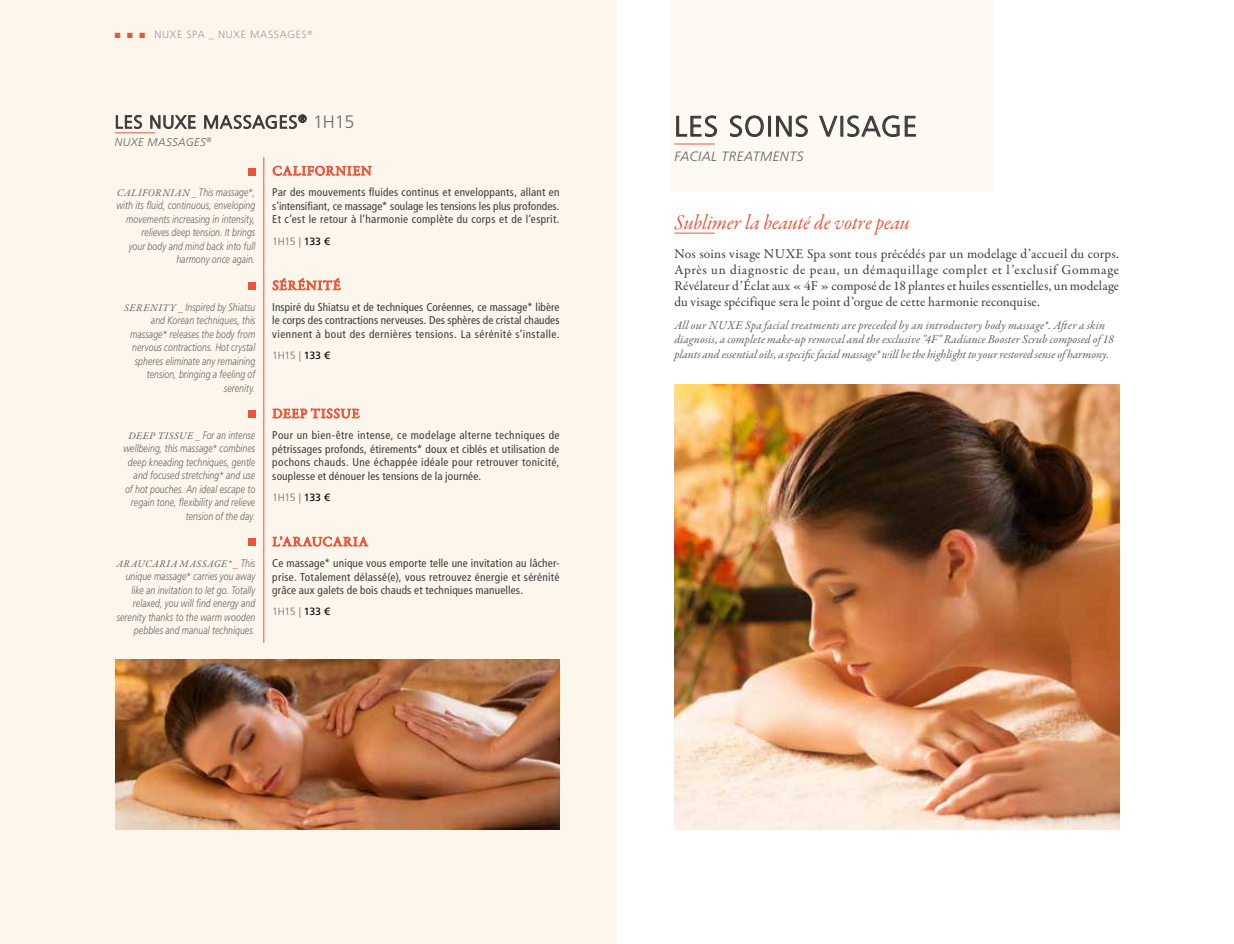
<style>
.page{position:relative;width:1234px;height:944px;background:#fff}
.page>*{position:absolute;margin:0;border:0;box-sizing:border-box;transform-origin:0 0}
.t1{font:300 28.5px "Frutiger LT Std";letter-spacing:.04em;color:#3a3a39}
.t2{font:21px "Garamond Premr Pro It Subh";letter-spacing:.005em;color:#eb563a}
.t3{font:300 18px "Frutiger LT Std";letter-spacing:.045em;color:#3a3a39}
.t4{font:13.5px/16.2px "Garamond Premr Pro";letter-spacing:.005em;color:#3a3a39;text-align:justify}
.t5{font:13.5px "Garamond Premr Pro";letter-spacing:.065em;color:#eb563a}
.t6{font:italic 300 13.5px "Frutiger LT Std";letter-spacing:.02em;color:#626261}
.t7{font:italic 12px/14.4px "Garamond Premr Pro";color:#626261}
.t8{font:condensed 11.25px/13.5px "Frutiger LT Std";letter-spacing:.025em;color:#3a3a39;text-align:justify}
.t9{font:italic 300 11.25px "Frutiger LT Std";letter-spacing:.04em;color:#626261}
.t10{font:italic 300 10.8px/13.5px "Frutiger LT Std";letter-spacing:.01em;color:#626261;text-align:right;scale:.8 1}
.t11{font:300 10.5px "Frutiger LT Std";letter-spacing:-.04em;color:#6e6e6e}
.t12{font:300 10.5px "Frutiger LT Std";letter-spacing:.07em;color:#9c9c9d}
.t13{font:italic 10.2px "Garamond Premr Pro";letter-spacing:.055em;color:#626261}
.s1{color:#eb563a}
.s2{color:#6e6e6e}
.s3{font-family:"Garamond Premr Pro";font-weight:400;font-size:10.2px}
.s4{font-family:"Garamond Premr Pro";font-weight:400;font-size:10.2px;color:#eb563a}
.s5{font-weight:400;color:#000}
.s6{font-family:"Frutiger LT Std";font-weight:300;font-size:10.8px}
</style>
<div class="page">
<div style="left:0;top:0;width:617px;height:944px;background:#fdf6ed"></div>
<div style="left:670px;top:0;width:322px;height:191px;background:#fdf9f3"></div>
<hr style="left:115px;top:133px;width:40px;height:1px;background:#eb563a">
<svg style="left:116px;top:115px;width:26px;height:14px"></svg>
<svg style="left:150px;top:115px;width:46px;height:14px"></svg>
<svg style="left:204px;top:114px;width:103px;height:15px"></svg>
<svg style="left:263px;top:157px;width:1px;height:27px"></svg>
<hr style="left:263px;top:184px;width:1px;height:88px;background:#eb563a">
<svg style="left:263px;top:272px;width:1px;height:26px"></svg>
<hr style="left:263px;top:298px;width:1px;height:102px;background:#eb563a">
<svg style="left:263px;top:400px;width:1px;height:26px"></svg>
<hr style="left:263px;top:426px;width:1px;height:102px;background:#eb563a">
<svg style="left:263px;top:528px;width:1px;height:26px"></svg>
<hr style="left:263px;top:554px;width:1px;height:89px;background:#eb563a">
<div style="left:248px;top:168px;width:7px;height:7px;background:#eb563a"></div>
<svg style="left:273px;top:165px;width:98px;height:11px"></svg>
<div style="left:248px;top:283px;width:7px;height:7px;background:#eb563a"></div>
<svg style="left:272px;top:278px;width:68px;height:12px"></svg>
<div style="left:248px;top:411px;width:7px;height:7px;background:#eb563a"></div>
<svg style="left:272px;top:408px;width:87px;height:10px"></svg>
<div style="left:248px;top:539px;width:7px;height:7px;background:#eb563a"></div>
<svg style="left:272px;top:536px;width:96px;height:10px"></svg>
<hr style="left:674px;top:144px;width:40px;height:1px;background:#eb563a">
<hr style="left:674px;top:233px;width:40px;height:1px;background:#eb563a">
<svg style="left:676px;top:116px;width:40px;height:21px"></svg>
<svg style="left:730px;top:116px;width:33px;height:21px"></svg>
<div style="left:768px;top:116px;width:2px;height:20px;border:1px solid #3a3a39"></div>
<svg style="left:776px;top:116px;width:31px;height:21px"></svg>
<svg style="left:819px;top:116px;width:18px;height:20px"></svg>
<svg style="left:847px;top:116px;width:68px;height:21px"></svg>
<img style="left:674px;top:385px;width:444px;height:444px">
<img style="left:116px;top:659px;width:443px;height:170px">
<p class="t12" style="left:115px;top:29px;width:199px"><span class="s1">■</span> <span class="s1">■</span> <span class="s1">■</span> NUXE SPA _ NUXE MASSAGES<sup>®</sup></p>
<h3 class="t3" style="left:115px;top:112px;width:241px">LES NUXE MASSAG ES<sup>®</sup> <span class="s2">1H15</span></h3>
<p class="t9" style="left:115px;top:136px;width:98px">NUXE MASSAG ES<sup>®</sup></p>
<p class="t5" style="left:272px;top:163px;width:91px">Californien</p>
<p class="t10" style="left:116px;top:186px;width:175px"><span class="s3">CALIFORNIAN</span> <span class="s4">_</span> This massage*, with its fluid, continuous, enveloping movements increasing in intensity, relieves deep tension. It brings<br>your body and mind back into full harmony once again.</p>
<p class="t8" style="left:272px;top:186px;width:289px">Par des mouvements fluides continus et enveloppants, allant en s’intensifiant, ce massage* soulage les tensions les plus profondes.<br>Et c’est le retour à l’harmonie complète du corps et de l’esprit.</p>
<p class="t11" style="left:272px;top:235px;width:59px">1H15 | <span class="s5">133 €</span></p>
<p class="t5" style="left:272px;top:277px;width:70px">Sérénité</p>
<p class="t10" style="left:124px;top:300px;width:165px"><span class="s3">SERENITY</span> <span class="s4">_</span> Inspired by Shiatsu and Korean techniques, this massage* releases the body from nervous contractions. Hot crystal spheres eliminate any remaining tension, bringing a feeling of serenity.</p>
<p class="t8" style="left:272px;top:300px;width:289px">Inspiré du Shiatsu et de techniques Coréennes, ce massage* libère le corps des contractions nerveuses. Des sphères de cristal chaudes viennent à bout des dernières tensions. La sérénité s’installe.</p>
<p class="t11" style="left:272px;top:350px;width:59px">1H15 | <span class="s5">133 €</span></p>
<p class="t5" style="left:272px;top:405px;width:20px">Deep</p>
<p class="t5" style="left:311px;top:405px;width:25px">Tissue</p>
<p class="t10" style="left:123px;top:428px;width:166px"><span class="s3">DEEP TISSUE</span> <span class="s4">_</span> For an intense wellbeing, this massage* combines deep kneading techniques, gentle and focused stretching* and use of hot pouches. An ideal escape to regain tone, flexibility and relieve tension of the day.</p>
<p class="t8" style="left:272px;top:428px;width:289px">Pour un bien-être intense, ce modelage alterne techniques de pétrissages profonds, étirements* doux et ciblés et utilisation de pochons chauds. Une échappée idéale pour retrouver tonicité, souplesse et dénouer les tensions de la journée.</p>
<p class="t11" style="left:272px;top:491px;width:59px">1H15 | <span class="s5">133 €</span></p>
<p class="t13" style="left:116px;top:557px;width:140px">ARAUCARIA MASSAGE* <span class="s1">_</span> <span class="s6">This</span></p>
<p class="t10" style="left:117px;top:570px;width:175px">unique massage* carries you away like an invitation to let go. Totally relaxed, you will find energy and serenity thanks to the warm wooden pebbles and manual techniques.</p>
<p class="t8" style="left:272px;top:557px;width:289px">Ce massage* unique vous emporte telle une invitation au lâcher&shy;prise. Totalement délassé(e), vous retrouvez énergie et sérénité grâce aux galets de bois chauds et techniques manuelles.</p>
<p class="t11" style="left:272px;top:606px;width:59px">1H15 | <span class="s5">133 €</span></p>
<h1 class="t1" style="left:674px;top:110px;width:240px">LES SOINS VISAGE</h1>
<p class="t6" style="left:674px;top:149px;width:88px">Facial treatments</p>
<h2 class="t2" style="left:674px;top:210px;width:237px">Sublimer la beauté de votre peau</h2>
<p class="t4" style="left:674px;top:246px;width:446px">Nos soins visage NUXE Spa sont tous précédés par un modelage d’accueil du corps.<br>Après un diagnostic de peau, un démaquillage complet et l’exclusif Gommage Révélateur d’Éclat aux « 4F » composé de 18 plantes et huiles essentielles, un modelage du visage spécifique sera le point d’orgue de cette harmonie reconquise.</p>
<p class="t7" style="left:674px;top:319px;width:441px">All our NUXE Spa facial treatments are preceded by an introductory body massage*. After a skin diagnosis, a complete make-up removal and the exclusive "4F" Radiance Booster Scrub composed of 18 plants and essential oils, a specific facial massage* will be the highlight to your restored sense of harmony.</p>
</div>
